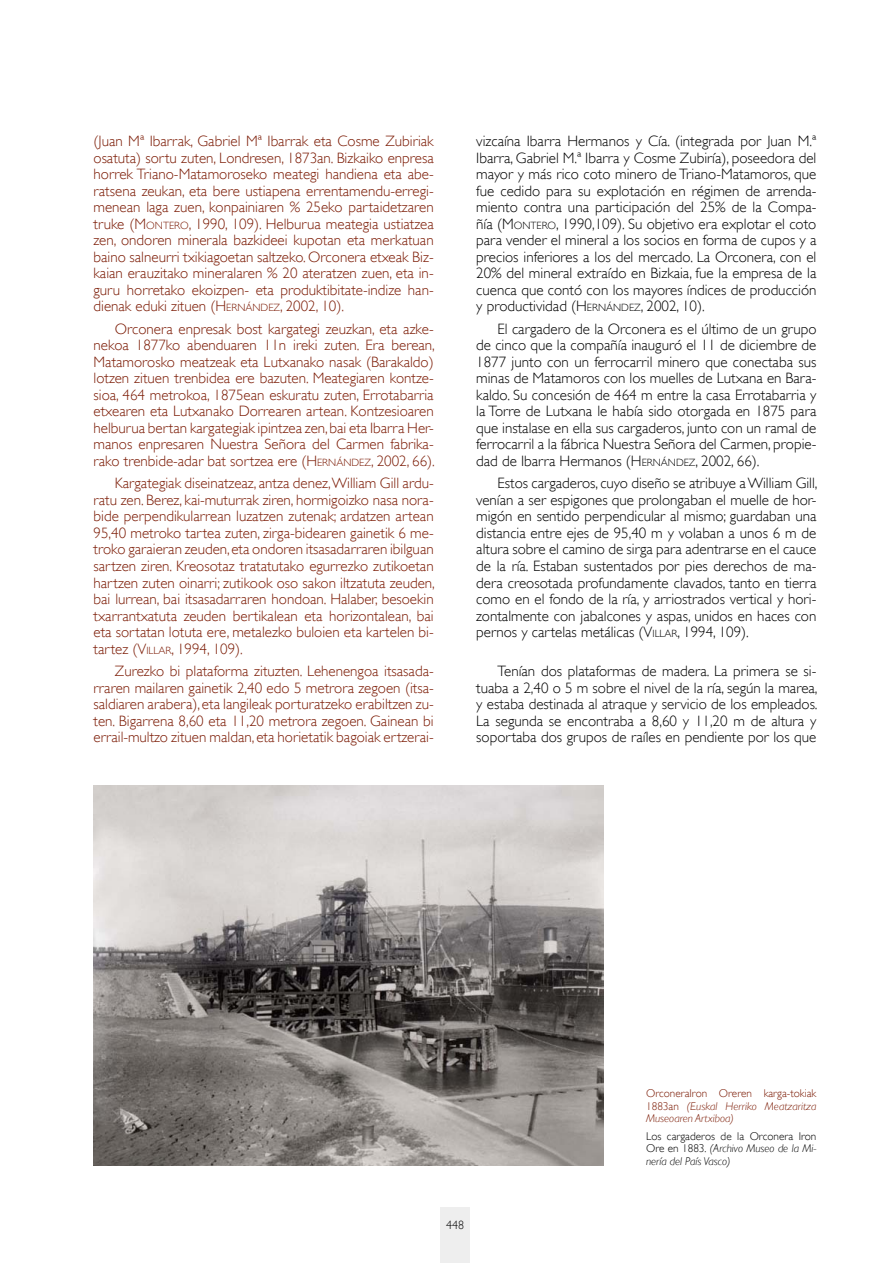
<style>
.page{position:relative;width:893px;height:1263px;background:#fff}
.page>*{position:absolute;margin:0;border:0;box-sizing:border-box;transform-origin:0 0}
.Texto_independiente{font:300 15px/16.5px "Gill Sans";color:#7b1a04;text-align:justify}
.Texto_independiente-2{font:300 15px/16.5px "Gill Sans";color:#000;text-align:justify}
.t1{font:300 12px "Gill Sans";color:#000}
.t2{font:italic 300 11.25px/12.8px "Gill Sans";color:#7b1a04;text-align:justify}
.t3{font:300 11.25px/12.8px "Gill Sans";color:#000;text-align:justify}
.s1{font-style:inherit}
.s2{font-size:10.5px}
.s3{font-style:normal}
.s4{font-style:italic}
</style>
<div class="page">
<div style="left:440px;top:1207px;width:30px;height:56px;background:#eee"></div>
<img style="left:94px;top:786px;width:509px;height:380px">
<p class="Texto_independiente" style="left:94px;top:133px;width:342px">(Juan Mª Ibarrak, Gabriel Mª Ibarrak eta Cosme Zubiriak osatuta) sortu zuten, Londresen, 1873an. Bizkaiko enpresa horrek Triano-Matamoroseko meategi handiena eta abe&shy;ratsena zeukan, eta bere ustiapena errentamendu-erregi&shy;menean laga zuen, konpainiaren % 25eko partaidetzaren truke (<span class="s1">M</span><span class="s2">ONTERO</span>, 1990, 109). Helburua meategia ustiatzea zen, ondoren minerala bazkideei kupotan eta merkatuan baino salneurri txikiagoetan saltzeko. Orconera etxeak Biz-</p>
<p class="Texto_independiente" style="left:94px;top:265px;width:342px">kaian erauzitako mineralaren % 20 ateratzen zuen, eta in&shy;guru horretako ekoizpen- eta produktibitate-indize han&shy;dienak eduki zituen (<span class="s1">H</span><span class="s2">ERNÁNDEZ</span>, 2002, 10).</p>
<p class="Texto_independiente" style="left:94px;top:321px;width:343px;text-indent:21px">Orconera enpresak bost kargategi zeuzkan, eta azke&shy;nekoa 1877ko abenduaren 11n ireki zuten. Era berean, Matamorosko meatzeak eta Lutxanako nasak (Barakaldo) lotzen zituen trenbidea ere bazuten. Meategiaren kontze&shy;sioa, 464 metrokoa, 1875ean eskuratu zuten, Errotabarria etxearen eta Lutxanako Dorrearen artean. Kontzesioaren helburua bertan kargategiak ipintzea zen, bai eta Ibarra Her-</p>
<p class="Texto_independiente" style="left:94px;top:436px;width:343px">manos enpresaren Nuestra Señora del Carmen fabrika&shy;rako trenbide-adar bat sortzea ere (<span class="s1">H</span><span class="s2">ERNÁNDEZ</span>, 2002, 66).</p>
<p class="Texto_independiente" style="left:115px;top:475px;width:320px">Kargategiak diseinatzeaz, antza denez,William Gill ardu-</p>
<p class="Texto_independiente" style="left:94px;top:492px;width:342px">ratu zen. Berez, kai-muturrak ziren, hormigoizko nasa nora&shy;bide perpendikularrean luzatzen zutenak; ardatzen artean</p>
<p class="Texto_independiente" style="left:94px;top:525px;width:343px">95,40 metroko tartea zuten, zirga-bidearen gainetik 6 me&shy;troko garaieran zeuden, eta ondoren itsasadarraren ibilguan sartzen ziren. Kreosotaz tratatutako egurrezko zutikoetan hartzen zuten oinarri; zutikook oso sakon iltzatuta zeuden, bai lurrean, bai itsasadarraren hondoan. Halaber, besoekin txarrantxatuta zeuden bertikalean eta horizontalean, bai eta sortatan lotuta ere, metalezko buloien eta kartelen bi&shy;tartez (<span class="s1">V</span><span class="s2">ILLAR</span>, 1994, 109).</p>
<p class="Texto_independiente" style="left:94px;top:663px;width:342px;text-indent:21px">Zurezko bi plataforma zituzten. Lehenengoa itsasada&shy;rraren mailaren gainetik 2,40 edo 5 metrora zegoen (itsa&shy;saldiaren arabera), eta langileak porturatzeko erabiltzen zu-</p>
<p class="Texto_independiente" style="left:94px;top:712px;width:342px">ten. Bigarrena 8,60 eta 11,20 metrora zegoen. Gainean bi errail-multzo zituen maldan, eta horietatik bagoiak ertzerai-</p>
<p class="Texto_independiente-2" style="left:476px;top:133px;width:342px">vizcaína Ibarra Hermanos y Cía. (integrada por Juan M.ª Ibarra, Gabriel M.ª Ibarra y Cosme Zubiría), poseedora del mayor y más rico coto minero de Triano-Matamoros, que fue cedido para su explotación en régimen de arrenda&shy;miento contra una participación del 25% de la Compa&shy;ñía (<span class="s1">M</span><span class="s2">ONTERO</span>, 1990,109). Su objetivo era explotar el coto para vender el mineral a los socios en forma de cupos y a precios inferiores a los del mercado. La Orconera, con el 20% del mineral extraído en Bizkaia, fue la empresa de la cuenca que contó con los mayores índices de producción y productividad (<span class="s1">H</span><span class="s2">ERNÁNDEZ</span>, 2002, 10).</p>
<p class="Texto_independiente-2" style="left:476px;top:321px;width:342px;text-indent:21px">El cargadero de la Orconera es el último de un grupo de cinco que la compañía inauguró el 11 de diciembre de 1877 junto con un ferrocarril minero que conectaba sus minas de Matamoros con los muelles de Lutxana en Bara&shy;kaldo. Su concesión de 464 m entre la casa Errotabarria y la Torre de Lutxana le había sido otorgada en 1875 para que instalase en ella sus cargaderos, junto con un ramal de ferrocarril a la fábrica Nuestra Señora del Carmen, propie&shy;dad de Ibarra Hermanos (<span class="s1">H</span><span class="s2">ERNÁNDEZ</span>, 2002, 66).</p>
<p class="Texto_independiente-2" style="left:497px;top:475px;width:322px">Estos cargaderos, cuyo diseño se atribuye a William Gill,</p>
<p class="Texto_independiente-2" style="left:476px;top:492px;width:342px">venían a ser espigones que prolongaban el muelle de hor&shy;migón en sentido perpendicular al mismo; guardaban una distancia entre ejes de 95,40 m y volaban a unos 6 m de altura sobre el camino de sirga para adentrarse en el cauce de la ría. Estaban sustentados por pies derechos de ma&shy;dera creosotada profundamente clavados, tanto en tierra como en el fondo de la ría, y arriostrados vertical y hori&shy;zontalmente con jabalcones y aspas, unidos en haces con pernos y cartelas metálicas (<span class="s1">V</span><span class="s2">ILLAR</span>, 1994, 109).</p>
<p class="Texto_independiente-2" style="left:476px;top:663px;width:343px;text-indent:21px">Tenían dos plataformas de madera. La primera se si&shy;tuaba a 2,40 o 5 m sobre el nivel de la ría, según la marea, y estaba destinada al atraque y servicio de los empleados.<br>La segunda se encontraba a 8,60 y 11,20 m de altura y soportaba dos grupos de raíles en pendiente por los que</p>
<p class="t1" style="left:446px;top:1218px;width:19px">448</p>
<p class="t2" style="left:646px;top:1087px;width:172px"><span class="s3">OrconeraIron Oreren karga-tokiak 1883an</span> (Euskal Herriko Meatzaritza Museoaren Artxiboa)</p>
<p class="t3" style="left:646px;top:1129px;width:172px">Los cargaderos de la Orconera Iron Ore en 1883. <span class="s4">(Archivo Museo de la Mi&shy;nería del País Vasco)</span></p>
</div>
